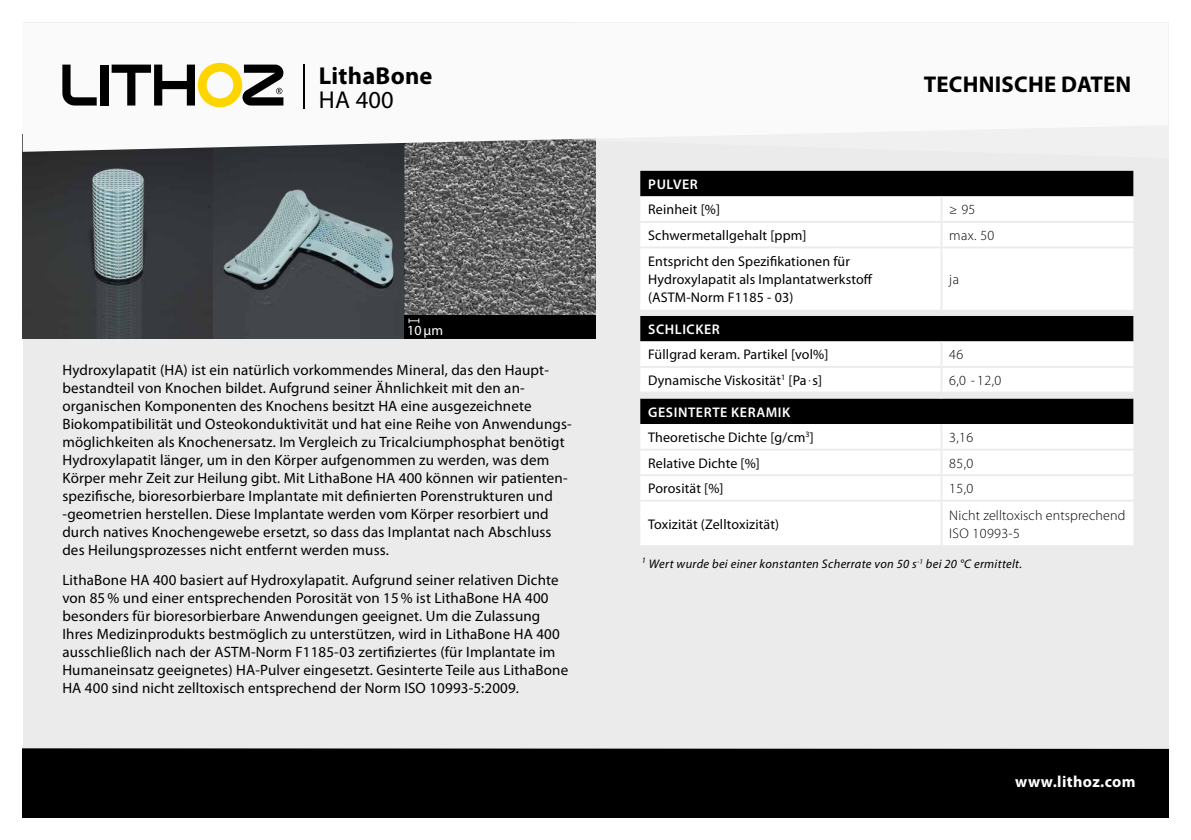
<style>
.page{position:relative;width:1191px;height:840px;background:#fff}
.page>*{position:absolute;margin:0;border:0;box-sizing:border-box;transform-origin:0 0}
.t1{font:700 24.4px "Myriad Pro";letter-spacing:.01em;color:#000}
.t2{font:24.4px "Myriad Pro";color:#000}
.t3{font:700 22.8px "Myriad Pro";letter-spacing:.01em;color:#000}
.t4{font:700 16px "Myriad Pro";letter-spacing:.025em;color:#fff}
.t5{font:15px/18px "Myriad Pro";letter-spacing:.01em;color:#000}
.t6{font:14px/18px "Myriad Pro";letter-spacing:.01em;color:#000}
.t7{font:300 14px/18px "Myriad Pro";letter-spacing:.01em;color:#000}
.t8{font:600 14px "Myriad Pro";letter-spacing:.04em;color:#fff}
.t9{font:14px "Myriad Pro";color:#fff}
.t10{font:italic 12.4px "Myriad Pro";letter-spacing:.025em;color:#000}
.s1{font-weight:600;color:#fff}
</style>
<div class="page">
<div style="left:23px;top:23px;width:1145px;height:793px;background:#ebebeb"></div>
<img style="left:23px;top:152px;width:572px;height:186px">
<div style="left:23px;top:747px;width:1145px;height:69px;background:#000"></div>
<svg style="left:23px;top:23px;width:1145px;height:129px;fill:#fafafa"></svg>
<svg style="left:62px;top:65px;width:35px;height:40px"></svg>
<div style="left:100px;top:65px;width:8px;height:40px;background:#000"></div>
<svg style="left:112px;top:63px;width:171px;height:44px"></svg>
<hr style="left:303px;top:64px;width:2px;height:45px;background:#000">
<div style="left:640px;top:171px;width:493px;height:25px;background:#000"></div>
<div style="left:640px;top:196px;width:493px;height:50px;background:#fff"></div>
<svg style="left:640px;top:248px;width:493px;height:297px;background:#dedede"></svg>
<svg style="left:640px;top:310px;width:493px;height:88px;background:#b0b0b0"></svg>
<hr style="left:940px;top:196px;width:2px;height:25px;background:#ebebeb">
<svg style="left:940px;top:310px;width:2px;height:6px"></svg>
<hr style="left:940px;top:341px;width:2px;height:25px;background:#ebebeb">
<hr style="left:940px;top:367px;width:2px;height:24px;background:#ebebeb">
<hr style="left:640px;top:366px;width:301px;height:1px;background:#ebebeb">
<hr style="left:941px;top:366px;width:192px;height:1px;background:#ebebeb">
<hr style="left:940px;top:501px;width:2px;height:44px;background:#ebebeb">
<hr style="left:940px;top:450px;width:2px;height:24px;background:#ebebeb">
<hr style="left:940px;top:476px;width:2px;height:23px;background:#ebebeb">
<hr style="left:940px;top:424px;width:2px;height:24px;background:#ebebeb">
<hr style="left:640px;top:448px;width:301px;height:2px;background:#ebebeb">
<hr style="left:941px;top:448px;width:192px;height:2px;background:#ebebeb">
<hr style="left:640px;top:474px;width:301px;height:2px;background:#ebebeb">
<hr style="left:941px;top:474px;width:192px;height:2px;background:#ebebeb">
<hr style="left:640px;top:499px;width:301px;height:2px;background:#ebebeb">
<hr style="left:941px;top:499px;width:192px;height:2px;background:#ebebeb">
<hr style="left:640px;top:391px;width:301px;height:2px;background:#ebebeb">
<hr style="left:941px;top:391px;width:192px;height:2px;background:#ebebeb">
<hr style="left:941px;top:221px;width:192px;height:2px;background:#ebebeb">
<hr style="left:640px;top:221px;width:301px;height:2px;background:#ebebeb">
<hr style="left:940px;top:223px;width:2px;height:23px;background:#ebebeb">
<hr style="left:940px;top:248px;width:2px;height:62px;background:#ebebeb">
<div style="left:404px;top:315px;width:191px;height:23px;background:#000"></div>
<svg style="left:408px;top:318px;width:11px;height:5px"></svg>
<h1 class="t1" style="left:319px;top:62px;width:115px">LithaBone</h1>
<h1 class="t2" style="left:319px;top:85px;width:76px">HA 400</h1>
<p class="t9" style="left:407px;top:321px;width:38px">10 μm</p>
<p class="t5" style="left:62px;top:360px;width:511px">Hydroxylapatit (HA) ist ein natürlich vorkommendes Mineral, das den Haupt&shy;bestandteil von Knochen bildet. Aufgrund seiner Ähnlichkeit mit den an&shy;organischen Komponenten des Knochens besitzt HA eine ausgezeichnete Biokompatibilität und Osteokonduktivität und hat eine Reihe von Anwendungs&shy;möglichkeiten als Knochenersatz. Im Vergleich zu Tricalciumphosphat benötigt Hydroxylapatit länger, um in den Körper aufgenommen zu werden, was dem Körper mehr Zeit zur Heilung gibt. Mit LithaBone HA 400 können wir patienten&shy;spezifische, bioresorbierbare Implantate mit definierten Porenstrukturen und -geometrien herstellen. Diese Implantate werden vom Körper resorbiert und durch natives Knochengewebe ersetzt, so dass das Implantat nach Abschluss des Heilungsprozesses nicht entfernt werden muss.</p>
<p class="t5" style="left:62px;top:570px;width:507px">LithaBone HA 400 basiert auf Hydroxylapatit. Aufgrund seiner relativen Dichte von 85% und einer entsprechenden Porosität von 15% ist LithaBone HA 400 besonders für bioresorbierbare Anwendungen geeignet. Um die Zulassung Ihres Medizinprodukts bestmöglich zu unterstützen, wird in LithaBone HA 400 ausschließlich nach der ASTM-Norm F1185-03 zertifiziertes (für Implantate im Humaneinsatz geeignetes) HA-Pulver eingesetzt. Gesinterte Teile aus LithaBone HA 400 sind nicht zelltoxisch entsprechend der Norm ISO 10993-5:2009.</p>
<h2 class="t3" style="left:923px;top:71px;width:209px">TECHNISCHE DATEN</h2>
<p class="t8" style="left:648px;top:176px;width:51px">PULVER</p>
<p class="t6" style="left:648px;top:200px;width:73px">Reinheit [%]</p>
<p class="t7" style="left:949px;top:200px;width:28px">≥ 95</p>
<p class="t6" style="left:648px;top:226px;width:160px">Schwermetallgehalt [ppm]</p>
<p class="t7" style="left:949px;top:226px;width:47px">max. 50</p>
<p class="t6" style="left:648px;top:252px;width:226px">Entspricht den Spezifikationen für<br>Hydroxylapatit als Implantatwerkstoff (ASTM-Norm F1185 - 03)</p>
<p class="t7" style="left:949px;top:271px;width:11px">ja</p>
<p class="t8" style="left:648px;top:321px;width:73px">SCHLICKER</p>
<p class="t6" style="left:648px;top:345px;width:182px">Füllgrad keram. Partikel [vol%]</p>
<p class="t7" style="left:949px;top:345px;width:16px">46</p>
<p class="t6" style="left:648px;top:371px;width:176px">Dynamische Viskosität<sup>1</sup> [Pa .s]</p>
<p class="t7" style="left:949px;top:371px;width:53px">6,0 - 12,0</p>
<p class="t6" style="left:648px;top:399px;width:167px;line-height:25px"><span class="s1">GESINTERTE KERAMIK<br></span>Theoretische Dichte [g/cm<sup>3</sup>]</p>
<p class="t7" style="left:949px;top:428px;width:25px">3,16</p>
<p class="t6" style="left:648px;top:453px;width:113px">Relative Dichte [%]</p>
<p class="t7" style="left:949px;top:454px;width:25px">85,0</p>
<p class="t6" style="left:648px;top:479px;width:77px">Porosität [%]</p>
<p class="t7" style="left:949px;top:479px;width:25px">15,0</p>
<p class="t6" style="left:648px;top:514px;width:132px">Toxizität (Zelltoxizität)</p>
<p class="t7" style="left:949px;top:506px;width:178px">Nicht zelltoxisch entsprechend<br>ISO 10993-5</p>
<p class="t10" style="left:641px;top:557px;width:382px"><sup>1</sup> Wert wurde bei einer konstanten Scherrate von 50 s<sup>-1</sup> bei 20 °C ermittelt.</p>
<p class="t4" style="left:1015px;top:772px;width:122px">www.lithoz.com</p>
</div>
